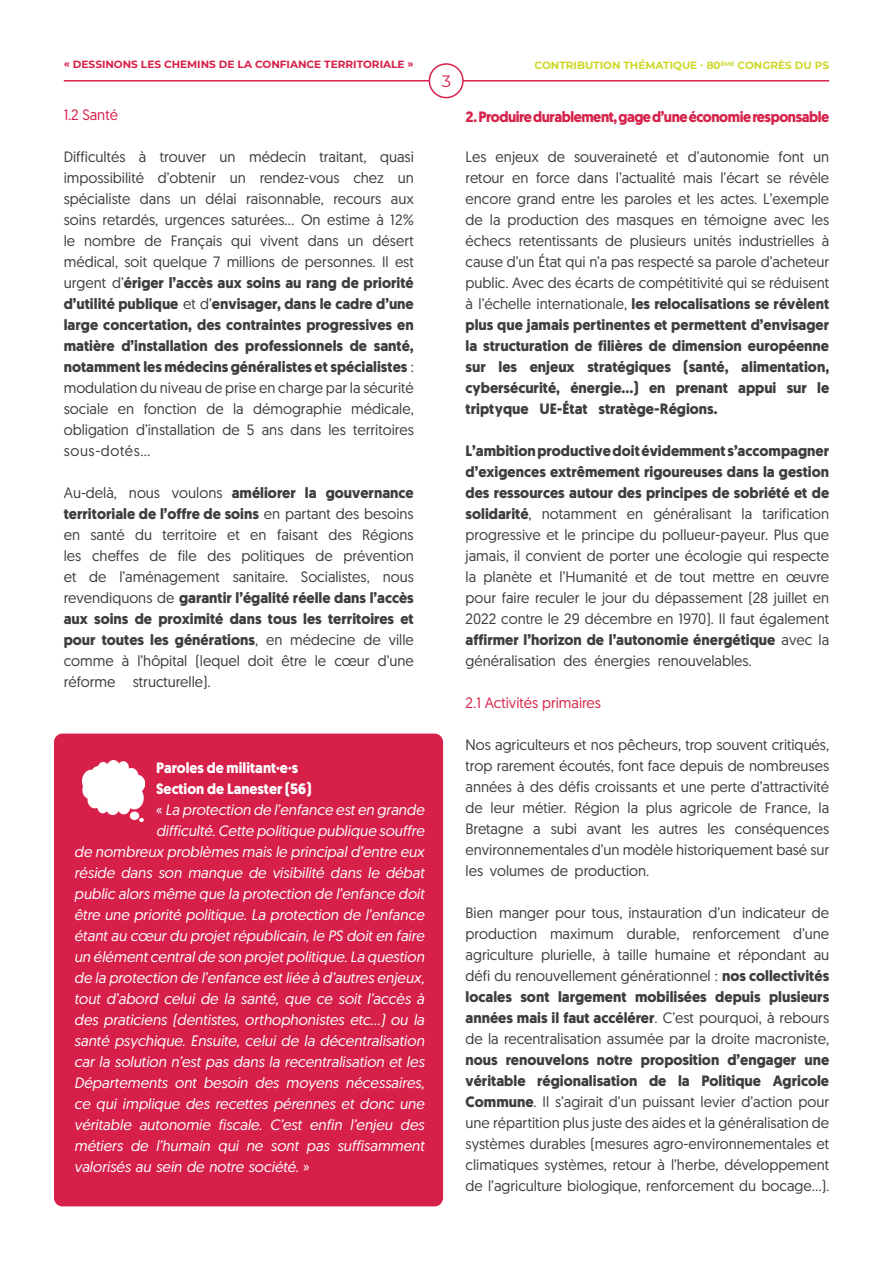
<style>
.page{position:relative;width:893px;height:1263px;background:#fff}
.page>*{position:absolute;margin:0;border:0;box-sizing:border-box;transform-origin:0 0}
.t1{font:16.5px "Montserrat";color:#d6204a}
.t2{font:15px/21px "Geomanist";color:#3e3e3f;text-align:justify}
.t3{font:italic 15px "Geomanist";color:#fff}
.t4{font:700 15px "Geomanist";letter-spacing:-.03em;color:#d6244c}
.t5{font:700 15px "Geomanist";color:#fff;scale:.96 1}
.t6{font:15px "Geomanist";color:#d6244c}
.t7{font:15px "Geomanist";color:#d6204a}
.t8{font:700 10.5px "Montserrat";color:#d6204a}
.t9{font:700 10.5px "Montserrat";color:#ccd829}
.s1{font-weight:700}
.s2{font-style:normal}
</style>
<div class="page">
<hr style="left:64px;top:80px;width:765px;height:2px;background:#d6204a">
<div style="left:429px;top:64px;width:34px;height:34px;background:#fff;border-radius:50%"></div>
<div style="left:429px;top:63px;width:35px;height:35px;border:2px solid #d6204a;border-radius:50%"></div>
<div style="left:54px;top:733px;width:389px;height:473px;background:#d6204a;border-radius:9px"></div>
<img style="left:83px;top:760px;width:61px;height:61px">
<p class="t8" style="left:64px;top:57px;width:351px">« DESSINONS LES CHEMINS DE LA CONFIANCE TERRITORIALE »</p>
<p class="t9" style="left:534px;top:57px;width:296px">CONTRIBUTION THÉMATIQUE · 80<sup>ÈME</sup> CONGRÈS DU PS</p>
<p class="t1" style="left:442px;top:70px;width:11px">3</p>
<p class="t7" style="left:64px;top:105px;width:56px">1.2 Santé</p>
<p class="t2" style="left:64px;top:146px;width:352px">Difficultés à trouver un médecin traitant, quasi impossibilité d’obtenir un rendez-vous chez un spécialiste dans un délai raisonnable, recours aux soins retardés, urgences saturées... On estime à 12% le nombre de Français qui vivent dans un désert médical, soit quelque 7 millions de personnes. Il est urgent d’<span class="s1">ériger l’accès aux soins au rang de priorité d’utilité publique</span> et d’<span class="s1">envisager, dans le cadre d’une large concertation, des contraintes progressives en matière d’installation des professionnels de santé, notamment les médecins généralistes et spécialistes</span> : modulation du niveau de prise en charge par la sécurité sociale en fonction de la démographie médicale, obligation d’installation de 5 ans dans les territoires sous-dotés…</p>
<p class="t2" style="left:64px;top:482px;width:352px">Au-delà, nous voulons <span class="s1">améliorer la gouvernance territoriale de l’offre de soins</span> en partant des besoins en santé du territoire et en faisant des Régions les cheffes de file des politiques de prévention et de l’aménagement sanitaire. Socialistes, nous revendiquons de <span class="s1">garantir l’égalité réelle dans l’accès aux soins de proximité dans tous les territoires et pour toutes les générations</span>, en médecine de ville comme à l’hôpital (lequel doit être le cœur d’une réforme structurelle).</p>
<p class="t4" style="left:466px;top:107px;width:365px">2. Produire durablement, gage d’une économie responsable</p>
<p class="t2" style="left:466px;top:146px;width:365px">Les enjeux de souveraineté et d’autonomie font un retour en force dans l’actualité mais l’écart se révèle encore grand entre les paroles et les actes. L’exemple de la production des masques en témoigne avec les échecs retentissants de plusieurs unités industrielles à cause d’un État qui n’a pas respecté sa parole d’acheteur public. Avec des écarts de compétitivité qui se réduisent à l’échelle internationale, <span class="s1">les relocalisations se révèlent plus que jamais pertinentes et permettent d’envisager la structuration de filières de dimension européenne sur les enjeux stratégiques (santé, alimentation, cybersécurité, énergie…) en prenant appui sur le triptyque UE-État stratège-Régions.</span></p>
<p class="t2" style="left:466px;top:440px;width:365px"><span class="s1">L’ambition productive doit évidemment s’accompagner d’exigences extrêmement rigoureuses dans la gestion des ressources autour des principes de sobriété et de solidarité</span>, notamment en généralisant la tarification progressive et le principe du pollueur-payeur. Plus que jamais, il convient de porter une écologie qui respecte la planète et l’Humanité et de tout mettre en œuvre pour faire reculer le jour du dépassement (28 juillet en 2022 contre le 29 décembre en 1970). Il faut également <span class="s1">affirmer l’horizon de l’autonomie énergétique</span> avec la généralisation des énergies renouvelables.</p>
<p class="t6" style="left:466px;top:693px;width:137px">2.1 Activités primaires</p>
<p class="t2" style="left:466px;top:734px;width:365px">Nos agriculteurs et nos pêcheurs, trop souvent critiqués, trop rarement écoutés, font face depuis de nombreuses années à des défis croissants et une perte d’attractivité de leur métier. Région la plus agricole de France, la Bretagne a subi avant les autres les conséquences environnementales d’un modèle historiquement basé sur les volumes de production.</p>
<p class="t2" style="left:466px;top:902px;width:365px">Bien manger pour tous, instauration d’un indicateur de production maximum durable, renforcement d’une agriculture plurielle, à taille humaine et répondant au défi du renouvellement générationnel : <span class="s1">nos collectivités locales sont largement mobilisées depuis plusieurs années mais il faut accélérer</span>. C’est pourquoi, à rebours de la recentralisation assumée par la droite macroniste,</p>
<p class="t2" style="left:466px;top:1049px;width:365px"><span class="s1">nous renouvelons notre proposition d’engager une véritable régionalisation de la Politique Agricole Commune</span>. Il s’agirait d’un puissant levier d’action pour une répartition plus juste des aides et la généralisation de systèmes durables (mesures agro-environnementales et climatiques systèmes, retour à l’herbe, développement de l’agriculture biologique, renforcement du bocage...).</p>
<p class="t5" style="left:156px;top:758px;width:150px">Paroles de militant·e·s</p>
<p class="t5" style="left:156px;top:779px;width:163px">Section de Lanester (56)</p>
<p class="t3" style="left:156px;top:800px;width:270px"><span class="s2">«</span> La protection de l’enfance est en grande</p>
<p class="t3" style="left:156px;top:821px;width:270px">difficulté. Cette politique publique souffre</p>
<p class="t3" style="left:74px;top:842px;width:352px">de nombreux problèmes mais le principal d’entre eux</p>
<p class="t3" style="left:74px;top:863px;width:352px">réside dans son manque de visibilité dans le débat</p>
<p class="t3" style="left:74px;top:884px;width:352px">public alors même que la protection de l’enfance doit</p>
<p class="t3" style="left:74px;top:905px;width:352px">être une priorité politique. La protection de l’enfance</p>
<p class="t3" style="left:74px;top:926px;width:352px">étant au cœur du projet républicain, le PS doit en faire</p>
<p class="t3" style="left:74px;top:947px;width:352px">un élément central de son projet politique. La question</p>
<p class="t3" style="left:74px;top:968px;width:352px">de la protection de l’enfance est liée à d’autres enjeux,</p>
<p class="t3" style="left:74px;top:989px;width:351px">tout d’abord celui de la santé, que ce soit l’accès à</p>
<p class="t3" style="left:74px;top:1010px;width:352px">des praticiens (dentistes, orthophonistes etc…) ou la</p>
<p class="t3" style="left:74px;top:1031px;width:352px">santé psychique. Ensuite, celui de la décentralisation</p>
<p class="t3" style="left:74px;top:1052px;width:352px">car la solution n’est pas dans la recentralisation et les</p>
<p class="t3" style="left:74px;top:1073px;width:352px">Départements ont besoin des moyens nécessaires,</p>
<p class="t3" style="left:74px;top:1094px;width:352px">ce qui implique des recettes pérennes et donc une</p>
<p class="t3" style="left:74px;top:1115px;width:352px">véritable autonomie fiscale. C’est enfin l’enjeu des</p>
<p class="t3" style="left:74px;top:1136px;width:352px">métiers de l’humain qui ne sont pas suffisamment</p>
<p class="t3" style="left:74px;top:1157px;width:237px">valorisés au sein de notre société. <span class="s2">»</span></p>
</div>
